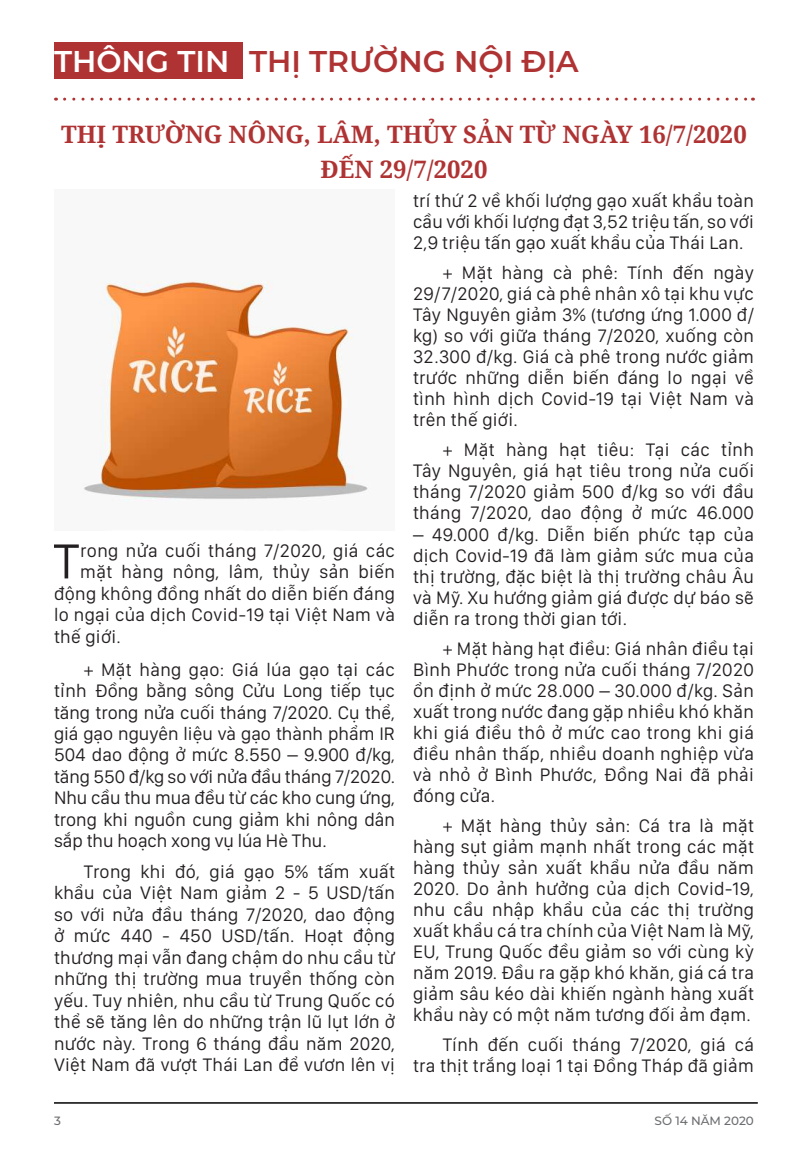
<style>
.page{position:relative;width:808px;height:1149px;background:#fff}
.page>*{position:absolute;margin:0;border:0;box-sizing:border-box;transform-origin:0 0}
.t1{font:51px "San Francisco Display";color:#231f20}
.t2{font:600 30px "Montserrat";color:#b03334}
.t3{font:700 24px/34.5px "Noto Serif";color:#b03334;text-align:center}
.t4{font:18.75px/21px "San Francisco Display";letter-spacing:.02em;color:#231f20;text-align:justify}
.t5{font:500 12px "Montserrat";color:#6c6d70}
.s1{color:#fff}
</style>
<div class="page">
<hr style="left:54px;top:1101px;width:704px;height:2px;background:#000">
<svg style="left:65px;top:98px;width:688px;height:3px"></svg>
<div style="left:54px;top:43px;width:188px;height:36px;background:#b03334"></div>
<img style="left:83px;top:281px;width:285px;height:220px">
<h2 class="t2" style="left:54px;top:40px;width:526px"><span class="s1">THÔNG TIN</span> THỊ TRƯỜNG NỘI ĐỊA</h2>
<p class="t3" style="left:61px;top:117px;width:687px">THỊ TRƯỜNG NÔNG, LÂM, THỦY SẢN TỪ NGÀY 16/7/2020<br>ĐẾN 29/7/2020</p>
<h1 class="t1" style="left:54px;top:528px;width:27px">T</h1>
<p class="t4" style="left:80px;top:539px;width:316px">rong nửa cuối tháng 7/2020, giá các</p>
<p class="t4" style="left:80px;top:561px;width:316px">mặt hàng nông, lâm, thủy sản biến</p>
<p class="t4" style="left:54px;top:582px;width:343px">động không đồng nhất do diễn biến đáng</p>
<p class="t4" style="left:54px;top:603px;width:342px">lo ngại của dịch Covid-19 tại Việt Nam và</p>
<p class="t4" style="left:54px;top:625px;width:68px">thế giới.</p>
<p class="t4" style="left:54px;top:657px;width:342px;line-height:21.5px;text-indent:30px">+ Mặt hàng gạo: Giá lúa gạo tại các tỉnh Đồng bằng sông Cửu Long tiếp tục tăng trong nửa cuối tháng 7/2020. Cụ thể, giá gạo nguyên liệu và gạo thành phẩm IR 504 dao động ở mức 8.550 – 9.900 đ/kg, tăng 550 đ/kg so với nửa đầu tháng 7/2020.<br>Nhu cầu thu mua đều từ các kho cung ứng, trong khi nguồn cung giảm khi nông dân sắp thu hoạch xong vụ lúa Hè Thu.</p>
<p class="t4" style="left:54px;top:859px;width:343px;line-height:21.5px;text-indent:30px">Trong khi đó, giá gạo 5% tấm xuất khẩu của Việt Nam giảm 2 - 5 USD/tấn so với nửa đầu tháng 7/2020, dao động ở mức 440 - 450 USD/tấn. Hoạt động thương mại vẫn đang chậm do nhu cầu từ những thị trường mua truyền thống còn yếu. Tuy nhiên, nhu cầu từ Trung Quốc có thể sẽ tăng lên do những trận lũ lụt lớn ở nước này. Trong 6 tháng đầu năm 2020, Việt Nam đã vượt Thái Lan để vươn lên vị</p>
<p class="t4" style="left:413px;top:190px;width:342px">trí thứ 2 về khối lượng gạo xuất khẩu toàn cầu với khối lượng đạt 3,52 triệu tấn, so với 2,9 triệu tấn gạo xuất khẩu của Thái Lan.</p>
<p class="t4" style="left:413px;top:262px;width:342px;text-indent:30px">+ Mặt hàng cà phê: Tính đến ngày 29/7/2020, giá cà phê nhân xô tại khu vực Tây Nguyên giảm 3% (tương ứng 1.000 đ/ kg) so với giữa tháng 7/2020, xuống còn 32.300 đ/kg. Giá cà phê trong nước giảm trước những diễn biến đáng lo ngại về tình hình dịch Covid-19 tại Việt Nam và trên thế giới.</p>
<p class="t4" style="left:413px;top:439px;width:343px;text-indent:30px">+ Mặt hàng hạt tiêu: Tại các tỉnh Tây Nguyên, giá hạt tiêu trong nửa cuối tháng 7/2020 giảm 500 đ/kg so với đầu tháng 7/2020, dao động ở mức 46.000</p>
<p class="t4" style="left:413px;top:523px;width:342px">– 49.000 đ/kg. Diễn biến phức tạp của dịch Covid-19 đã làm giảm sức mua của thị trường, đặc biệt là thị trường châu Âu và Mỹ. Xu hướng giảm giá được dự báo sẽ diễn ra trong thời gian tới.</p>
<p class="t4" style="left:413px;top:637px;width:342px;text-indent:30px">+ Mặt hàng hạt điều: Giá nhân điều tại Bình Phước trong nửa cuối tháng 7/2020 ổn định ở mức 28.000 – 30.000 đ/kg. Sản xuất trong nước đang gặp nhiều khó khăn khi giá điều thô ở mức cao trong khi giá điều nhân thấp, nhiều doanh nghiệp vừa và nhỏ ở Bình Phước, Đồng Nai đã phải đóng cửa.</p>
<p class="t4" style="left:413px;top:814px;width:342px;text-indent:30px">+ Mặt hàng thủy sản: Cá tra là mặt hàng sụt giảm mạnh nhất trong các mặt hàng thủy sản xuất khẩu nửa đầu năm 2020. Do ảnh hưởng của dịch Covid-19, nhu cầu nhập khẩu của các thị trường xuất khẩu cá tra chính của Việt Nam là Mỹ, EU, Trung Quốc đều giảm so với cùng kỳ năm 2019. Ðầu ra gặp khó khăn, giá cá tra giảm sâu kéo dài khiến ngành hàng xuất khẩu này có một năm tương đối ảm đạm.</p>
<p class="t4" style="left:413px;top:1033px;width:342px;text-align:right">Tính đến cuối tháng 7/2020, giá cá<br>tra thịt trắng loại 1 tại Đồng Tháp đã giảm</p>
<p class="t5" style="left:54px;top:1111px;width:8px">3</p>
<p class="t5" style="left:655px;top:1111px;width:101px">SỐ 14 NĂM 2020</p>
</div>
